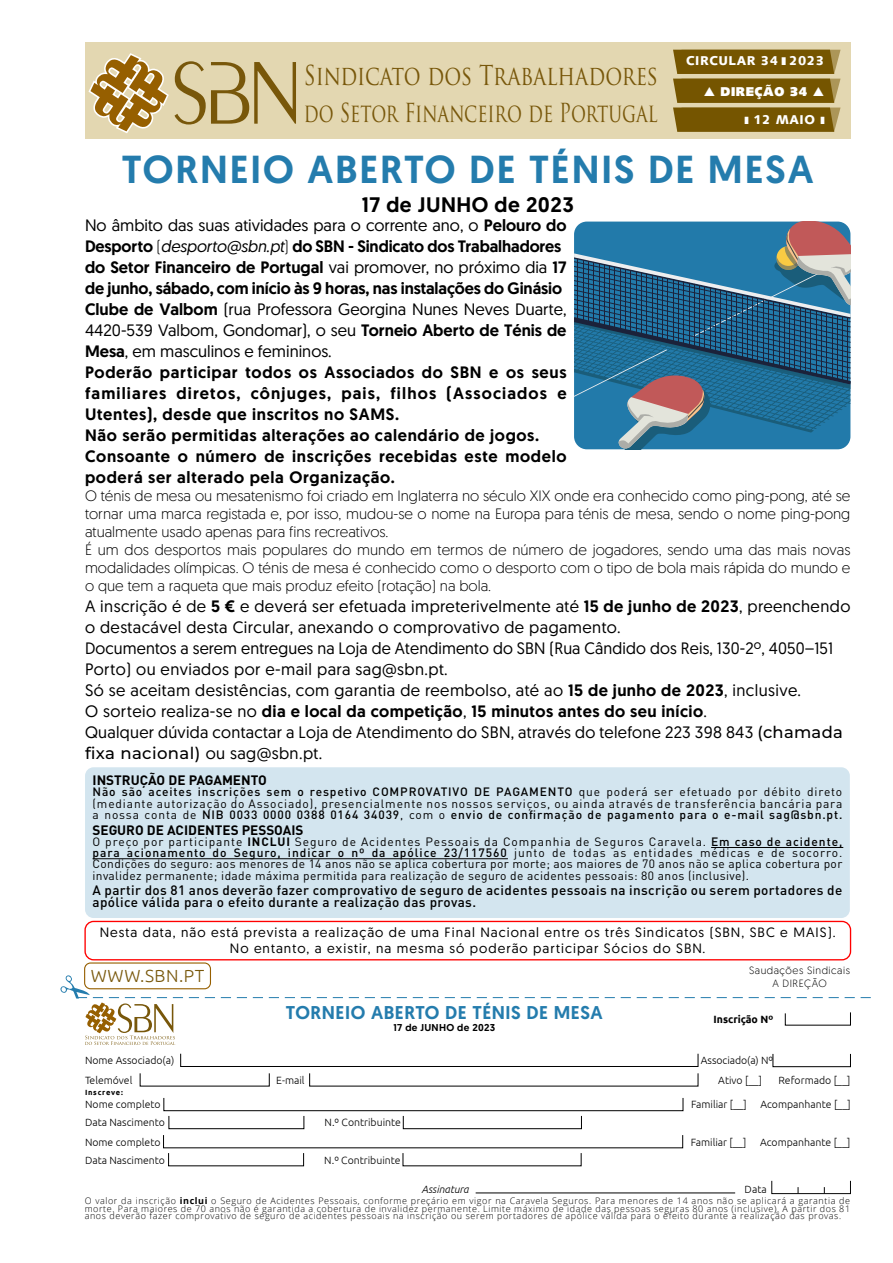
<style>
.page{position:relative;width:893px;height:1263px;background:#fff}
.page>*{position:absolute;margin:0;border:0;box-sizing:border-box;transform-origin:0 0}
.t1{font:500 39px "Geomanist";letter-spacing:.05em;color:#247cad}
.t2{font:26.7px "Trajan Pro";color:#78570a;scale:.78 1}
.t3{font:25.5px "Trajan Pro";color:#78570a;scale:.73 1}
.t4{font:500 21px "Geomanist";letter-spacing:.025em;color:#000}
.t5{font:500 18.45px "Geomanist";letter-spacing:.03em;color:#247cad}
.t6{font:300 17.55px "Ubuntu";letter-spacing:.03em;color:#78570a}
.t7{font:500 16.5px/21px "Geomanist";letter-spacing:.04em;color:#000}
.t8{font:16.5px/21px "Geomanist";letter-spacing:.025em;color:#000}
.t9{font:500 16.5px "Montserrat";letter-spacing:.025em;color:#000}
.t10{font:300 15px/18px "Geomanist";color:#000}
.t11{font:500 13.5px/11.2px "DIN Pro";letter-spacing:.03em;color:#000}
.t12{font:13.5px/16.2px "Geomanist";letter-spacing:.075em;color:#000;text-align:center}
.t13{font:700 13.5px "DIN Pro";color:#000}
.t14{font:900 12.75px "Syntax";letter-spacing:.045em;color:#fff}
.t15{font:900 12.75px "Syntax";letter-spacing:.045em;color:#fff}
.t16{font:12px/11.2px "DIN Pro";letter-spacing:.035em;color:#000;text-align:justify}
.t17{font:300 10.5px/18px "Ubuntu";color:#000}
.t18{font:300 10.5px "Geomanist";letter-spacing:.05em;color:#000}
.t19{font:700 10.5px "Ubuntu";color:#000}
.t20{font:italic 300 10.5px "Ubuntu";color:#000}
.t21{font:500 9.9px "Geomanist";letter-spacing:.03em;color:#000}
.t22{font:300 9px/7.5px "Open Sans";letter-spacing:.065em;color:#000;text-align:justify}
.t23{font:700 7.5px "Ubuntu";letter-spacing:.1em;color:#000}
.s1{font-weight:400}
.s2{font-weight:300}
.s3{font-weight:400;font-style:italic}
.s4{font-weight:500}
.s5{font-family:"Montserrat";font-weight:500}
.s6{font-family:"Geomanist";font-weight:400}
.s7{font-weight:700}
</style>
<div class="page">
<div style="left:85px;top:43px;width:765px;height:96px;background:#e3d7b1"></div>
<svg style="left:673px;top:50px;width:167px;height:82px;background:#85681a"></svg>
<svg style="left:88px;top:53px;width:208px;height:80px"></svg>
<div style="left:84px;top:962px;width:127px;height:27px;border:1px solid #965f00;border-radius:6px"></div>
<div style="left:180px;top:1053px;width:518px;height:14px;border:1px solid #000"></div>
<div style="left:773px;top:1054px;width:78px;height:13px;border:1px solid #000"></div>
<div style="left:164px;top:1098px;width:519px;height:13px;border:1px solid #000"></div>
<div style="left:169px;top:1116px;width:135px;height:13px;border:1px solid #000"></div>
<div style="left:403px;top:1116px;width:179px;height:13px;border:1px solid #000"></div>
<div style="left:772px;top:1181px;width:79px;height:13px;border:1px solid #070707"></div>
<hr style="left:476px;top:1193px;width:259px;height:1px;background:#000">
<svg style="left:60px;top:974px;width:811px;height:71px"></svg>
<div style="left:84px;top:921px;width:767px;height:39px;border:1px solid #f00;border-radius:9px"></div>
<div style="left:85px;top:767px;width:765px;height:151px;background:#d3e5ef;border-radius:9px"></div>
<hr style="left:711px;top:847px;width:132px;height:1px;background:#000">
<hr style="left:93px;top:858px;width:415px;height:1px;background:#000">
<svg style="left:574px;top:222px;width:276px;height:227px;background:#367195"></svg>
<p class="t14" style="left:686px;top:53px;width:139px">CIRCULAR 34 ❚ 2023</p>
<h2 class="t2" style="left:304px;top:59px;width:456px">Sindicato dos Trabalhadores</h2>
<h3 class="t3" style="left:304px;top:96px;width:486px">do Setor Financeiro de Portugal</h3>
<h1 class="t1" style="left:122px;top:144px;width:693px">TORNEIO ABERTO DE TÉNIS DE MESA</h1>
<p class="t15" style="left:704px;top:84px;width:122px">▲ DIREÇÃO 34 ▲</p>
<p class="t14" style="left:744px;top:112px;width:82px">❚ 12 MAIO ❚</p>
<h3 class="t4" style="left:362px;top:191px;width:213px">17 de JUNHO de 2023</h3>
<p class="t7" style="left:85px;top:214px;width:483px"><span class="s1">No âmbito das suas atividades para o corrente ano, o</span> Pelouro do Desporto <span class="s2">(</span><span class="s3">desporto@sbn.pt</span><span class="s2">)</span> do SBN - Sindicato dos Trabalhadores do Setor Financeiro de Portugal <span class="s1">vai promover, no próximo dia</span> 17 de junho, sábado, com início às 9 horas, nas instalações do Ginásio Clube de Valbom <span class="s1">(rua Professora Georgina Nunes Neves Duarte, 4420-539 Valbom, Gondomar), o seu</span> Torneio Aberto de Ténis de Mesa<span class="s1">, em masculinos e femininos.<br></span>Poderão participar todos os Associados do SBN e os seus familiares diretos, cônjuges, pais, filhos (Associados e Utentes), desde que inscritos no SAMS.<br>Não serão permitidas alterações ao calendário de jogos.<br>Consoante o número de inscrições recebidas este modelo poderá ser alterado pela Organização.</p>
<p class="t10" style="left:85px;top:486px;width:767px">O ténis de mesa ou mesatenismo foi criado em Inglaterra no século XIX onde era conhecido como ping-pong, até se tornar uma marca registada e, por isso, mudou-se o nome na Europa para ténis de mesa, sendo o nome ping-pong atualmente usado apenas para fins recreativos.<br>É um dos desportos mais populares do mundo em termos de número de jogadores, sendo uma das mais novas modalidades olímpicas. O ténis de mesa é conhecido como o desporto com o tipo de bola mais rápida do mundo e o que tem a raqueta que mais produz efeito (rotação) na bola.</p>
<p class="t8" style="left:85px;top:595px;width:767px">A inscrição é de <span class="s4">5 €</span> e deverá ser efetuada impreterivelmente até <span class="s4">15 de junho de 2023</span>, preenchendo o destacável desta Circular, anexando o comprovativo de pagamento.<br>Documentos a serem entregues na Loja de Atendimento do SBN (Rua Cândido dos Reis, 130-2º, 4050–151<br>Porto) ou enviados por e-mail para sag@sbn.pt.<br>Só se aceitam desistências, com garantia de reembolso, até ao <span class="s4">15 de junho de 2023</span>, inclusive.<br>O sorteio realiza-se no <span class="s4">dia e local da competição</span>, <span class="s4">15 minutos antes do seu início</span>.<br>Qualquer dúvida contactar a Loja de Atendimento do SBN, através do telefone 223 398 843 <span class="s5">(chamada</span></p>
<h3 class="t9" style="left:85px;top:742px;width:239px">fixa nacional) <span class="s6">ou sag@sbn.pt.</span></h3>
<p class="t13" style="left:93px;top:771px;width:176px">INSTRUÇÃO DE PAGAMENTO</p>
<p class="t16" style="left:93px;top:786px;width:751px"><span class="s4">Não são aceites inscrições sem o respetivo COMPROVATIVO DE PAGAMENTO</span> que poderá ser efetuado por débito direto (mediante autorização do Associado), presencialmente nos nossos serviços, ou ainda através de transferência bancária para a nossa conta de <span class="s4">NIB 0033 0000 0388 0164 34039</span>, com o <span class="s4">envio de confirmação de pagamento para o e-mail sag@sbn.pt.</span></p>
<p class="t13" style="left:93px;top:820px;width:213px">SEGURO DE ACIDENTES PESSOAIS</p>
<p class="t16" style="left:93px;top:835px;width:751px">O preço por participante <span class="s7">INCLUI</span> Seguro de Acidentes Pessoais da Companhia de Seguros Caravela. <span class="s4">Em caso de acidente, para acionamento do Seguro, indicar o nº da apólice 23/117560</span> junto de todas as entidades médicas e de socorro.<br>Condições do seguro: aos menores de 14 anos não se aplica cobertura por morte; aos maiores de 70 anos não se aplica cobertura por invalidez permanente; idade máxima permitida para realização de seguro de acidentes pessoais: 80 anos (inclusive).</p>
<p class="t11" style="left:93px;top:884px;width:751px">A partir dos 81 anos deverão fazer comprovativo de seguro de acidentes pessoais na inscrição ou serem portadores de apólice válida para o efeito durante a realização das provas.</p>
<p class="t12" style="left:100px;top:923px;width:737px">Nesta data, não está prevista a realização de uma Final Nacional entre os três Sindicatos (SBN, SBC e MAIS).<br>No entanto, a existir, na mesma só poderão participar Sócios do SBN.</p>
<h3 class="t6" style="left:91px;top:965px;width:115px">WWW.SBN.PT</h3>
<p class="t17" style="left:85px;top:1051px;width:91px">Nome Associado(a)</p>
<h3 class="t5" style="left:286px;top:1000px;width:318px">TORNEIO ABERTO DE TÉNIS DE MESA</h3>
<p class="t21" style="left:393px;top:1021px;width:103px">17 de JUNHO de 2023</p>
<p class="t17" style="left:85px;top:1071px;width:49px">Telemóvel</p>
<p class="t17" style="left:276px;top:1071px;width:30px">E-mail</p>
<p class="t23" style="left:85px;top:1087px;width:39px">Inscreve:</p>
<p class="t17" style="left:85px;top:1095px;width:82px">Nome completo<br>Data Nascimento</p>
<p class="t17" style="left:85px;top:1132px;width:82px">Nome completo<br>Data Nascimento</p>
<p class="t17" style="left:325px;top:1113px;width:78px">N.º Contribuinte</p>
<p class="t17" style="left:324px;top:1150px;width:78px">N.º Contribuinte</p>
<p class="t18" style="left:749px;top:964px;width:102px">Saudações Sindicais</p>
<p class="t18" style="left:772px;top:976px;width:56px">A DIREÇÃO</p>
<p class="t19" style="left:713px;top:1012px;width:61px">Inscrição Nº</p>
<p class="t17" style="left:701px;top:1051px;width:74px;line-height:19.4px;text-align:center">Associado(a) Nº<br>Ativo [__]</p>
<p class="t17" style="left:778px;top:1071px;width:74px">Reformado [__]</p>
<p class="t17" style="left:691px;top:1095px;width:57px">Familiar [__]</p>
<p class="t17" style="left:760px;top:1095px;width:92px">Acompanhante [__]</p>
<p class="t17" style="left:691px;top:1132px;width:57px">Familiar [__]</p>
<p class="t17" style="left:760px;top:1132px;width:92px">Acompanhante [__]</p>
<p class="t20" style="left:421px;top:1183px;width:49px">Assinatura</p>
<p class="t17" style="left:745px;top:1180px;width:24px">Data</p>
<p class="t22" style="left:85px;top:1197px;width:767px">O valor da inscrição <span class="s7">inclui</span> o Seguro de Acidentes Pessoais, conforme preçário em vigor na Caravela Seguros. Para menores de 14 anos não se aplicará a garantia de morte. Para maiores de 70 anos não é garantida a cobertura de invalidez permanente. Limite máximo de idade das pessoas seguras 80 anos (inclusive). A partir dos 81 anos deverão fazer comprovativo de seguro de acidentes pessoais na inscrição ou serem portadores de apólice válida para o efeito durante a realização das provas.</p>
</div>
